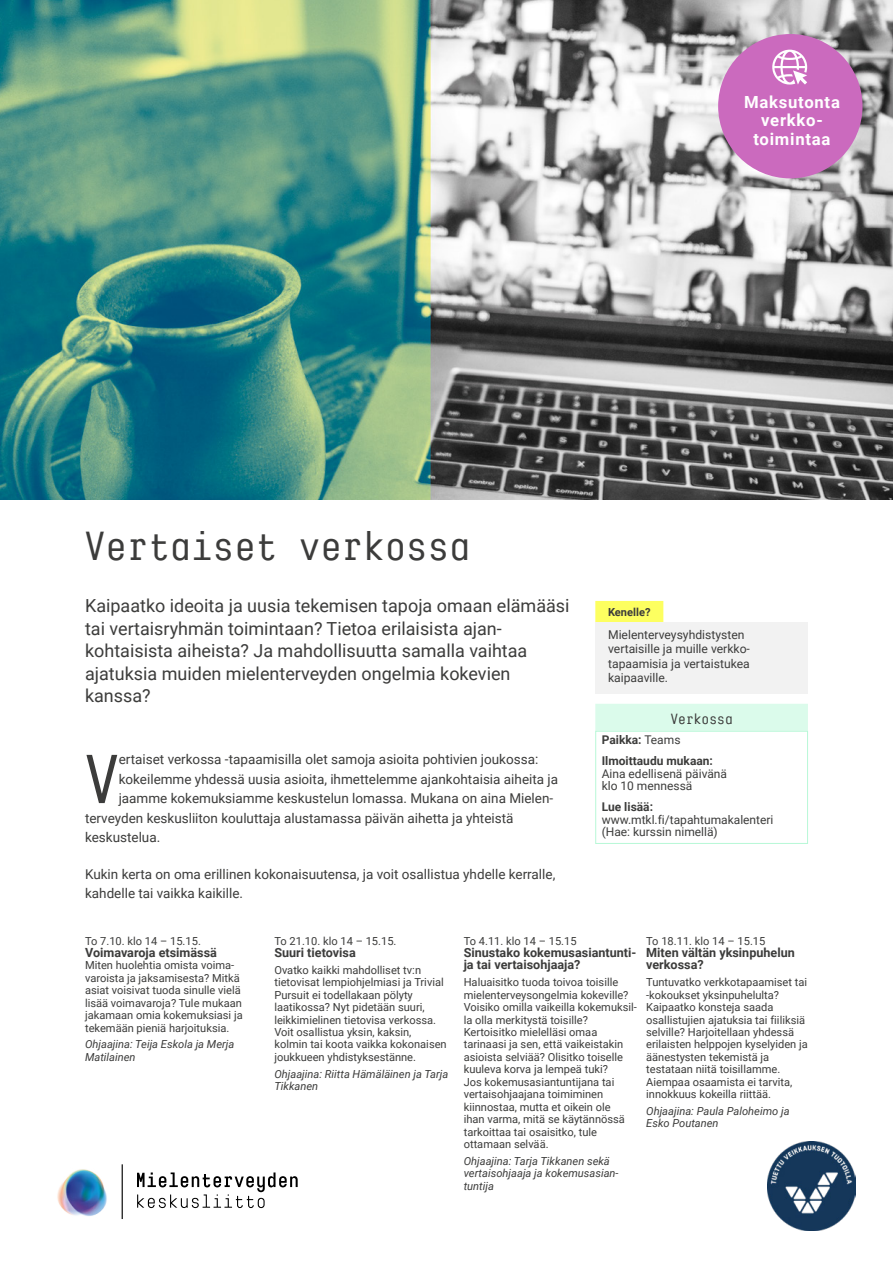
<style>
.page{position:relative;width:893px;height:1263px;background:#fff}
.page>*{position:absolute;margin:0;border:0;box-sizing:border-box;transform-origin:0 0}
.t1{font:500 70.65px "Karben 205 Mono";color:#3c3c3b}
.t2{font:500 41.25px "Karben 205 Mono";letter-spacing:.045em;color:#3c3c3b}
.t3{font:18px/22.5px "Roboto";color:#3c3c3b}
.t4{font:700 16.65px/18.5px "Roboto";letter-spacing:.045em;color:#fff;text-align:center}
.t5{font:500 15px "Karben 205 Mono";letter-spacing:.045em;color:#3c3c3b}
.t6{font:13.5px/19.5px "Roboto";color:#3c3c3b}
.t7{font:700 12.6px/12.5px "Roboto";color:#3c3c3b}
.t8{font:12.15px/14.2px "Roboto";color:#3c3c3b}
.t9{font:12px/12.5px "Roboto";color:#3c3c3b}
.t10{font:700 12px/21px "Roboto";color:#3c3c3b}
.t11{font:11.1px/12.5px "Roboto";color:#3c3c3b}
.t12{font:italic 11.1px/12.5px "Roboto";color:#3c3c3b}
.t13{font:700 11.1px "Roboto";color:#3c3c3b}
.s1{font-weight:400}
</style>
<div class="page">
<img style="left:767px;top:1142px;width:89px;height:88px">
<hr style="left:122px;top:1164px;width:1px;height:55px;background:#000">
<svg style="left:137px;top:1172px;width:161px;height:37px"></svg>
<img style="left:57px;top:1169px;width:50px;height:47px">
<img style="left:0;top:0;width:893px;height:500px">
<div style="left:595px;top:601px;width:68px;height:24px;background:#fdff60"></div>
<div style="left:595px;top:621px;width:213px;height:72px;background:#f2f2f2"></div>
<div style="left:595px;top:704px;width:213px;height:27px;background:#dbfbeb"></div>
<div style="left:595px;top:731px;width:213px;height:113px;border:1px solid #b8f8d7"></div>
<div style="left:718px;top:34px;width:144px;height:144px;background:#cb6abe;border-radius:50%"></div>
<svg style="left:772px;top:50px;width:35px;height:35px"></svg>
<h3 class="t4" style="left:744px;top:92px;width:97px">Maksutonta verkko&shy;toimintaa</h3>
<h2 class="t2" style="left:85px;top:523px;width:386px">Vertaiset verkossa</h2>
<p class="t3" style="left:85px;top:594px;width:486px">Kaipaatko ideoita ja uusia tekemisen tapoja omaan elämääsi tai vertaisryhmän toimintaan? Tietoa erilaisista ajan&shy;kohtaisista aiheista? Ja mahdollisuutta samalla vaihtaa ajatuksia muiden mielenterveyden ongelmia kokevien kanssa?</p>
<h1 class="t1" style="left:85px;top:740px;width:35px">V</h1>
<p class="t6" style="left:119px;top:749px;width:421px">ertaiset verkossa -tapaamisilla olet samoja asioita pohtivien joukossa:</p>
<p class="t6" style="left:119px;top:768px;width:441px">kokeilemme yhdessä uusia asioita, ihmettelemme ajankohtaisia aiheita ja</p>
<p class="t6" style="left:119px;top:788px;width:436px">jaamme kokemuksiamme keskustelun lomassa. Mukana on aina Mielen-</p>
<p class="t6" style="left:85px;top:807px;width:430px">terveyden keskusliiton kouluttaja alustamassa päivän aihetta ja yhteistä</p>
<p class="t6" style="left:85px;top:827px;width:77px">keskustelua.</p>
<p class="t6" style="left:85px;top:863px;width:472px">Kukin kerta on oma erillinen kokonaisuutensa, ja voit osallistua yhdelle kerralle, kahdelle tai vaikka kaikille.</p>
<p class="t13" style="left:608px;top:604px;width:44px">Kenelle?</p>
<p class="t8" style="left:608px;top:627px;width:143px">Mielenterveysyhdistysten vertaisille ja muille verkko&shy;tapaamisia ja vertaistukea kaipaaville.</p>
<h3 class="t5" style="left:671px;top:710px;width:63px">Verkossa</h3>
<p class="t10" style="left:602px;top:729px;width:113px">Paikka: <span class="s1">Teams<br></span>Ilmoittaudu mukaan:</p>
<p class="t9" style="left:602px;top:767px;width:127px">Aina edellisenä päivänä klo 10 mennessä</p>
<p class="t10" style="left:602px;top:796px;width:53px">Lue lisää:</p>
<p class="t9" style="left:602px;top:813px;width:173px">www.mtkl.fi/tapahtumakalenteri (Hae: kurssin nimellä)</p>
<p class="t11" style="left:85px;top:934px;width:117px">To 7.10. klo 14 – 15.15.</p>
<p class="t7" style="left:85px;top:946px;width:133px">Voimavaroja etsimässä</p>
<p class="t11" style="left:85px;top:959px;width:159px">Miten huolehtia omista voima&shy;varoista ja jaksamisesta? Mitkä asiat voisivat tuoda sinulle vielä lisää voimavaroja? Tule mukaan jakamaan omia kokemuksiasi ja tekemään pieniä harjoituksia.</p>
<p class="t12" style="left:85px;top:1038px;width:151px">Ohjaajina: Teija Eskola ja Merja<br>Matilainen</p>
<p class="t11" style="left:274px;top:934px;width:124px">To 21.10. klo 14 – 15.15.</p>
<p class="t7" style="left:274px;top:946px;width:83px">Suuri tietovisa</p>
<p class="t11" style="left:274px;top:963px;width:174px">Ovatko kaikki mahdolliset tv:n tietovisat lempiohjelmiasi ja Trivial Pursuit ei todellakaan pölyty laatikossa? Nyt pidetään suuri, leikkimielinen tietovisa verkossa.<br>Voit osallistua yksin, kaksin, kolmin tai koota vaikka kokonaisen joukkueen yhdistyksestänne.</p>
<p class="t12" style="left:274px;top:1067px;width:176px">Ohjaajina: Riitta Hämäläinen ja Tarja<br>Tikkanen</p>
<p class="t11" style="left:464px;top:934px;width:114px">To 4.11. klo 14 – 15.15</p>
<p class="t7" style="left:464px;top:946px;width:174px">Sinustako kokemusasiantunti&shy;ja tai vertaisohjaaja?</p>
<p class="t11" style="left:464px;top:975px;width:175px">Haluaisitko tuoda toivoa toisille mielenterveysongelmia kokeville?<br>Voisiko omilla vaikeilla kokemuksil&shy;la olla merkitystä toisille?<br>Kertoisitko mielelläsi omaa tarinaasi ja sen, että vaikeistakin asioista selviää? Olisitko toiselle kuuleva korva ja lempeä tuki?<br>Jos kokemusasiantuntijana tai vertaisohjaajana toimiminen kiinnostaa, mutta et oikein ole<br>ihan varma, mitä se käytännössä tarkoittaa tai osaisitko, tule ottamaan selvää.</p>
<p class="t12" style="left:464px;top:1154px;width:156px">Ohjaajina: Tarja Tikkanen sekä vertaisohjaaja ja kokemusasian&shy;tuntija</p>
<p class="t11" style="left:646px;top:934px;width:121px">To 18.11. klo 14 – 15.15</p>
<p class="t7" style="left:646px;top:946px;width:150px">Miten vältän yksinpuhelun verkossa?</p>
<p class="t11" style="left:646px;top:975px;width:163px">Tuntuvatko verkkotapaamiset tai -kokoukset yksinpuhelulta?<br>Kaipaatko konsteja saada osallistujien ajatuksia tai fiiliksiä selville? Harjoitellaan yhdessä erilaisten helppojen kyselyiden ja äänestysten tekemistä ja testataan niitä toisillamme.<br>Aiempaa osaamista ei tarvita, innokkuus kokeilla riittää.</p>
<p class="t12" style="left:646px;top:1104px;width:145px">Ohjaajina: Paula Paloheimo ja<br>Esko Poutanen</p>
</div>
